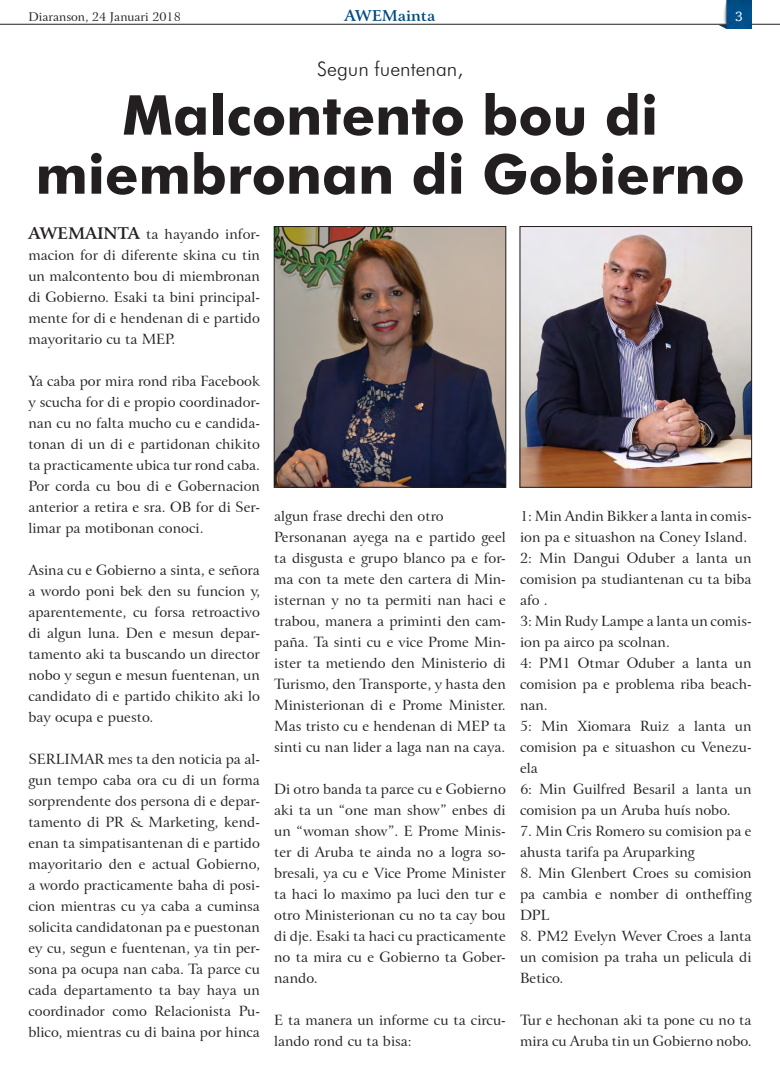
<style>
.page{position:relative;width:780px;height:1078px;background:#fff}
.page>*{position:absolute;margin:0;border:0;box-sizing:border-box;transform-origin:0 0}
.t1{font:700 55px/59px "Futura BT";color:#231f20;text-align:center}
.t2{font:300 20px "Futura BT";color:#231f20}
.t3{font:700 15px "Arrus BT";color:#004b80}
.Body_Text_14{font:14px/21px "Arrus BT";color:#231f20;text-align:justify}
.t4{font:14px "Charter ITCTT";color:#fff}
.t5{font:12px "Arrus BT";color:#231f20}
.s1{font-weight:700;font-size:16px}
</style>
<div class="page">
<img style="left:718px;top:0;width:33px;height:28px">
<svg style="left:751px;top:24px;width:29px;height:1px"></svg>
<hr style="left:0;top:24px;width:726px;height:1px;background:#231f20">
<img style="left:276px;top:228px;width:228px;height:257px">
<div style="left:274px;top:226px;width:232px;height:261px;border:1px solid #231f20"></div>
<img style="left:521px;top:228px;width:228px;height:257px">
<p class="t5" style="left:29px;top:9px;width:154px">Diaranson, 24 Januari 2018</p>
<p class="t3" style="left:344px;top:6px;width:92px">AWEMainta</p>
<p class="t4" style="left:735px;top:7px;width:9px">3</p>
<p class="t2" style="left:317px;top:56px;width:147px">Segun fuentenan,</p>
<p class="t1" style="left:36px;top:85px;width:710px">Malcontento bou di miembronan di Gobierno</p>
<p class="Body_Text_14" style="left:28px;top:223px;width:233px"><span class="s1">AWEMAINTA</span> ta hayando infor&shy;macion for di diferente skina cu tin un malcontento bou di miembronan di Gobierno. Esaki ta bini principal&shy;mente for di e hendenan di e partido mayoritario cu ta MEP.</p>
<p class="Body_Text_14" style="left:28px;top:370px;width:233px">Ya caba por mira rond riba Facebook y scucha for di e propio coordinador&shy;nan cu no falta mucho cu e candida&shy;tonan di un di e partidonan chikito ta practicamente ubica tur rond caba.<br>Por corda cu bou di e Gobernacion anterior a retira e sra. OB for di Ser&shy;limar pa motibonan conoci.</p>
<p class="Body_Text_14" style="left:28px;top:559px;width:233px">Asina cu e Gobierno a sinta, e señora a wordo poni bek den su funcion y, aparentemente, cu forsa retroactivo di algun luna. Den e mesun depar&shy;tamento aki ta buscando un director nobo y segun e mesun fuentenan, un candidato di e partido chikito aki lo bay ocupa e puesto.</p>
<p class="Body_Text_14" style="left:28px;top:748px;width:233px">SERLIMAR mes ta den noticia pa al&shy;gun tempo caba ora cu di un forma sorprendente dos persona di e depar&shy;tamento di PR &amp; Marketing, kend&shy;enan ta simpatisantenan di e partido mayoritario den e actual Gobierno, a wordo practicamente baha di posi&shy;cion mientras cu ya caba a cuminsa solicita candidatonan pa e puestonan ey cu, segun e fuentenan, ya tin per&shy;sona pa ocupa nan caba. Ta parce cu cada departamento ta bay haya un coordinador como Relacionista Pu&shy;blico, mientras cu di baina por hinca</p>
<p class="Body_Text_14" style="left:274px;top:505px;width:171px">algun frase drechi den otro</p>
<p class="Body_Text_14" style="left:274px;top:526px;width:233px">Personanan ayega na e partido geel ta disgusta e grupo blanco pa e for&shy;ma con ta mete den cartera di Min&shy;isternan y no ta permiti nan haci e trabou, manera a priminti den cam&shy;paña. Ta sinti cu e vice Prome Min&shy;ister ta metiendo den Ministerio di Turismo, den Transporte, y hasta den Ministerionan di e Prome Minister.<br>Mas tristo cu e hendenan di MEP ta sinti cu nan lider a laga nan na caya.</p>
<p class="Body_Text_14" style="left:274px;top:778px;width:233px">Di otro banda ta parce cu e Gobierno aki ta un “one man show” enbes di un “woman show”. E Prome Minis&shy;ter di Aruba te ainda no a logra so&shy;bresali, ya cu e Vice Prome Minister ta haci lo maximo pa luci den tur e otro Ministerionan cu no ta cay bou di dje. Esaki ta haci cu practicamente no ta mira cu e Gobierno ta Gober&shy;nando.</p>
<p class="Body_Text_14" style="left:274px;top:1009px;width:233px">E ta manera un informe cu ta circu&shy;lando rond cu ta bisa:</p>
<p class="Body_Text_14" style="left:520px;top:505px;width:233px">1: Min Andin Bikker a lanta in comis&shy;ion pa e situashon na Coney Island.</p>
<p class="Body_Text_14" style="left:520px;top:547px;width:233px">2: Min Dangui Oduber a lanta un comision pa studiantenan cu ta biba afo .</p>
<p class="Body_Text_14" style="left:520px;top:610px;width:233px">3: Min Rudy Lampe a lanta un comis&shy;ion pa airco pa scolnan.</p>
<p class="Body_Text_14" style="left:520px;top:652px;width:233px">4: PM1 Otmar Oduber a lanta un comision pa e problema riba beach&shy;nan.</p>
<p class="Body_Text_14" style="left:520px;top:715px;width:233px">5: Min Xiomara Ruiz a lanta un comision pa e situashon cu Venezu&shy;ela</p>
<p class="Body_Text_14" style="left:520px;top:778px;width:233px">6: Min Guilfred Besaril a lanta un comision pa un Aruba huís nobo.</p>
<p class="Body_Text_14" style="left:520px;top:820px;width:233px">7. Min Cris Romero su comision pa e ahusta tarifa pa Aruparking</p>
<p class="Body_Text_14" style="left:520px;top:862px;width:233px">8. Min Glenbert Croes su comision pa cambia e nomber di ontheffing DPL</p>
<p class="Body_Text_14" style="left:520px;top:925px;width:233px">8. PM2 Evelyn Wever Croes a lanta un comision pa traha un pelicula di Betico.</p>
<p class="Body_Text_14" style="left:520px;top:1009px;width:233px">Tur e hechonan aki ta pone cu no ta mira cu Aruba tin un Gobierno nobo.</p>
</div>
